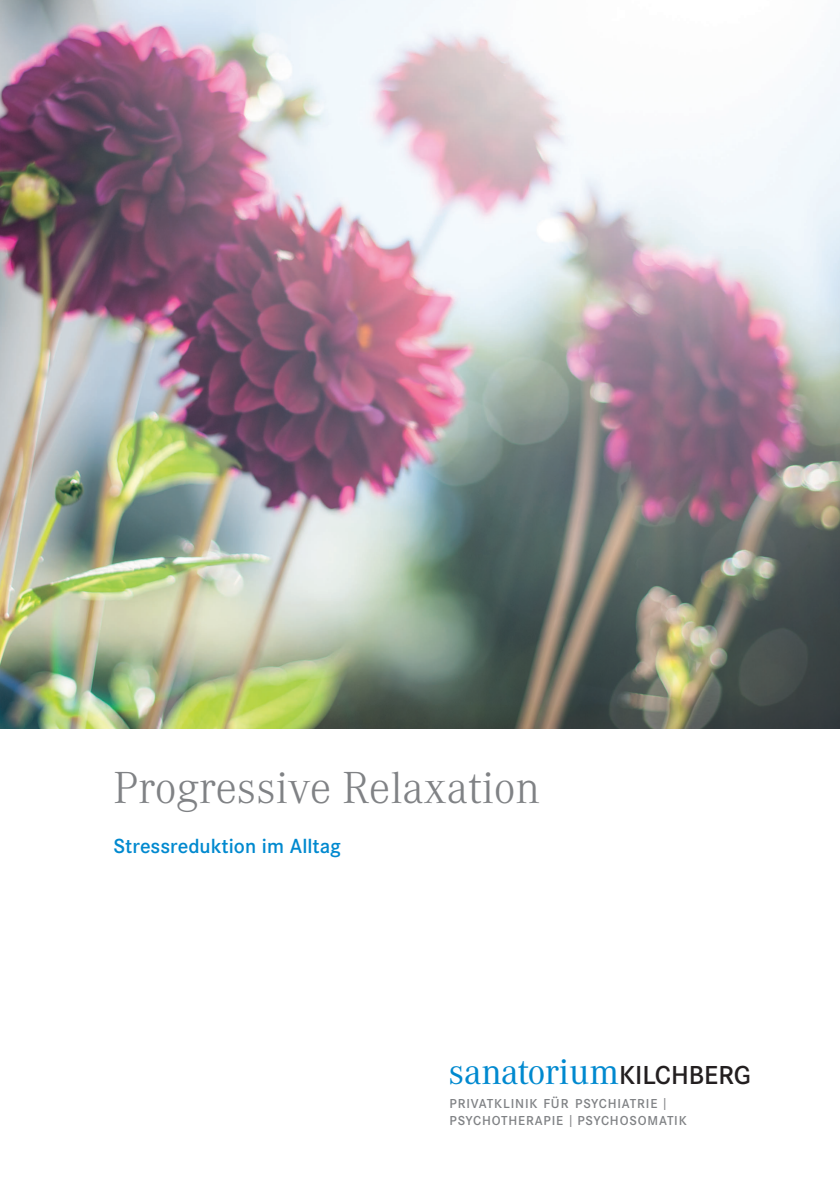
<style>
.page{position:relative;width:840px;height:1191px;background:#fff}
.page>*{position:absolute;margin:0;border:0;box-sizing:border-box;transform-origin:0 0}
.t1{font:300 44px "Corporate ABQ";color:#808285}
.t2{font:35.2px "Corporate ABQ";color:#0089cf}
.t3{font:500 20px "Corporate SBQ";color:#0089cf}
.t4{font:500 12.8px/17px "Corporate SBQ";letter-spacing:.065em;color:#808285}
.s1{font-family:"Corporate SBQ";font-weight:500;font-size:25.6px;color:#231f20}
.s2{font-size:12px}
</style>
<div class="page">
<img style="left:0;top:0;width:839px;height:728px">
<h1 class="t1" style="left:113px;top:762px;width:427px">Progressive Relaxation</h1>
<h3 class="t3" style="left:113px;top:839px;width:229px">Stressreduktion im Alltag</h3>
<h2 class="t2" style="left:448px;top:1059px;width:304px">sanatorium<span class="s1">KILCHBERG</span></h2>
<p class="t4" style="left:449px;top:1097px;width:238px">PRIVATKLINIK FÜR PSYCHIATRIE <span class="s2">|<br></span>PSYCHOTHERAPIE <span class="s2">|</span> PSYCHOSOMATIK</p>
</div>
